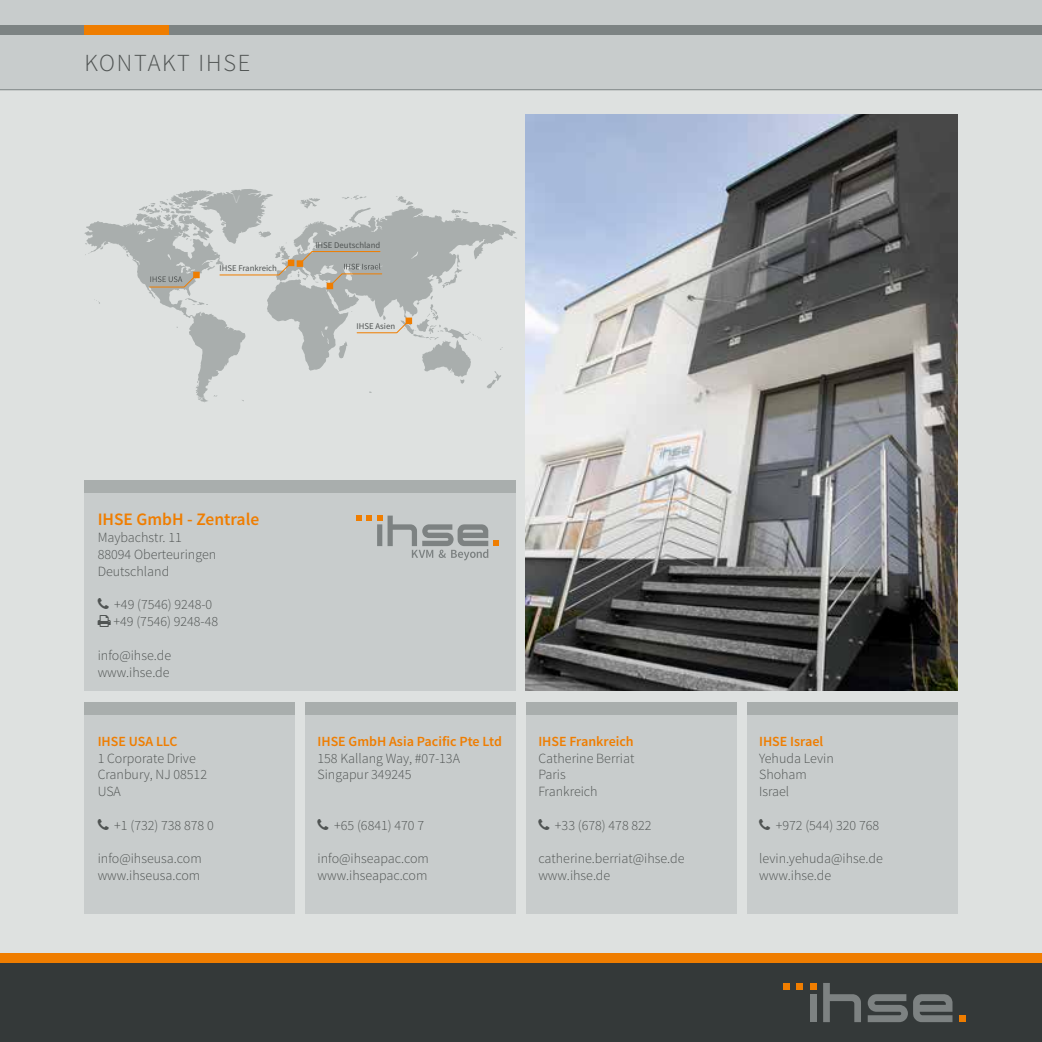
<style>
.page{position:relative;width:1042px;height:1042px;background:#dee1e0}
.page>*{position:absolute;margin:0;border:0;box-sizing:border-box;transform-origin:0 0}
.t1{font:300 24.5px "Source Sans Pro";letter-spacing:.075em;color:#505453}
.t2{font:600 17.5px "Source Sans Pro";color:#ef7d00}
.t3{font:300 14px/16.8px "Source Sans Pro";color:#505453}
.t4{font:600 14px "Source Sans Pro";color:#ef7d00}
.t5{font:8.75px "Source Sans Pro";color:#505453}
</style>
<div class="page">
<div style="left:0;top:0;width:1042px;height:89px;background:#c8cccc"></div>
<div style="left:0;top:957px;width:1042px;height:85px;background:#343939"></div>
<hr style="left:0;top:89px;width:1042px;height:1px;background:#7d8383">
<div style="left:0;top:25px;width:1042px;height:10px;background:#7d8383"></div>
<svg style="left:783px;top:983px;width:6px;height:6px"></svg>
<div style="left:796px;top:983px;width:7px;height:6px;background:#ef7d00"></div>
<svg style="left:810px;top:983px;width:6px;height:6px"></svg>
<div style="left:810px;top:994px;width:6px;height:28px;background:#7d8282"></div>
<svg style="left:823px;top:983px;width:38px;height:39px"></svg>
<svg style="left:867px;top:994px;width:85px;height:28px"></svg>
<div style="left:959px;top:1015px;width:7px;height:7px;background:#ef7d00"></div>
<div style="left:0;top:952px;width:1042px;height:10px;background:#ef7d00"></div>
<div style="left:84px;top:25px;width:85px;height:10px;background:#ef7d00"></div>
<div style="left:84px;top:702px;width:211px;height:211px;background:#c8cccc"></div>
<div style="left:84px;top:702px;width:211px;height:13px;background:#a9aead"></div>
<div style="left:305px;top:702px;width:211px;height:211px;background:#c8cccc"></div>
<div style="left:305px;top:702px;width:211px;height:13px;background:#a9aead"></div>
<div style="left:526px;top:702px;width:211px;height:211px;background:#c8cccc"></div>
<div style="left:526px;top:702px;width:211px;height:13px;background:#a9aead"></div>
<div style="left:747px;top:702px;width:210px;height:211px;background:#c8cccc"></div>
<div style="left:747px;top:702px;width:210px;height:13px;background:#a9aead"></div>
<img style="left:526px;top:114px;width:431px;height:577px">
<div style="left:84px;top:480px;width:432px;height:211px;background:#c8cccc"></div>
<div style="left:84px;top:480px;width:432px;height:12px;background:#a9aead"></div>
<svg style="left:356px;top:515px;width:5px;height:6px"></svg>
<svg style="left:367px;top:515px;width:132px;height:45px"></svg>
<svg style="left:84px;top:189px;width:433px;height:213px"></svg>
<div style="left:193px;top:272px;width:7px;height:6px;border:2px solid #ef7d00"></div>
<svg style="left:150px;top:273px;width:48px;height:15px"></svg>
<hr style="left:220px;top:274px;width:59px;height:1px;background:#ef7d00">
<hr style="left:357px;top:332px;width:39px;height:1px;background:#ef7d00">
<div style="left:405px;top:317px;width:7px;height:7px;border:2px solid #ef7d00"></div>
<svg style="left:396px;top:319px;width:15px;height:15px"></svg>
<hr style="left:312px;top:251px;width:68px;height:1px;background:#ef7d00">
<svg style="left:278px;top:250px;width:35px;height:26px"></svg>
<hr style="left:342px;top:273px;width:40px;height:1px;background:#ef7d00">
<svg style="left:327px;top:263px;width:53px;height:26px"></svg>
<h1 class="t1" style="left:84px;top:48px;width:167px">KONTAKT IHSE</h1>
<p class="t5" style="left:219px;top:262px;width:59px">IHSE Frankreich</p>
<p class="t5" style="left:315px;top:240px;width:67px">IHSE Deutschland</p>
<p class="t5" style="left:357px;top:320px;width:40px">IHSE Asien</p>
<p class="t2" style="left:98px;top:508px;width:163px">IHSE GmbH - Zentrale</p>
<p class="t3" style="left:98px;top:529px;width:120px">Maybachstr. 11<br>88094 Oberteuringen<br>Deutschland</p>
<p class="t3" style="left:113px;top:596px;width:106px">+49 (7546) 9248-0 +49 (7546) 9248-48</p>
<p class="t3" style="left:98px;top:647px;width:75px">info@ihse.de www.ihse.de</p>
<p class="t4" style="left:98px;top:732px;width:81px">IHSE USA LLC</p>
<p class="t3" style="left:98px;top:749px;width:111px">1 Corporate Drive<br>Cranbury, NJ 08512<br>USA</p>
<p class="t3" style="left:114px;top:817px;width:101px">+1 (732) 738 878 0</p>
<p class="t3" style="left:98px;top:850px;width:105px">info@ihseusa.com www.ihseusa.com</p>
<p class="t4" style="left:317px;top:732px;width:186px">IHSE GmbH Asia Pacific Pte Ltd</p>
<p class="t3" style="left:317px;top:749px;width:144px">158 Kallang Way, #07-13A<br>Singapur 349245</p>
<p class="t3" style="left:334px;top:817px;width:91px">+65 (6841) 470 7</p>
<p class="t3" style="left:317px;top:850px;width:113px">info@ihseapac.com www.ihseapac.com</p>
<p class="t4" style="left:538px;top:732px;width:97px">IHSE Frankreich</p>
<p class="t3" style="left:538px;top:749px;width:98px">Catherine Berriat<br>Paris<br>Frankreich</p>
<p class="t3" style="left:555px;top:817px;width:98px">+33 (678) 478 822</p>
<p class="t3" style="left:538px;top:850px;width:148px">catherine.berriat@ihse.de www.ihse.de</p>
<p class="t4" style="left:759px;top:732px;width:66px">IHSE Israel</p>
<p class="t3" style="left:759px;top:749px;width:76px">Yehuda Levin<br>Shoham<br>Israel</p>
<p class="t3" style="left:776px;top:817px;width:105px">+972 (544) 320 768</p>
<p class="t3" style="left:759px;top:850px;width:125px">levin.yehuda@ihse.de www.ihse.de</p>
</div>
